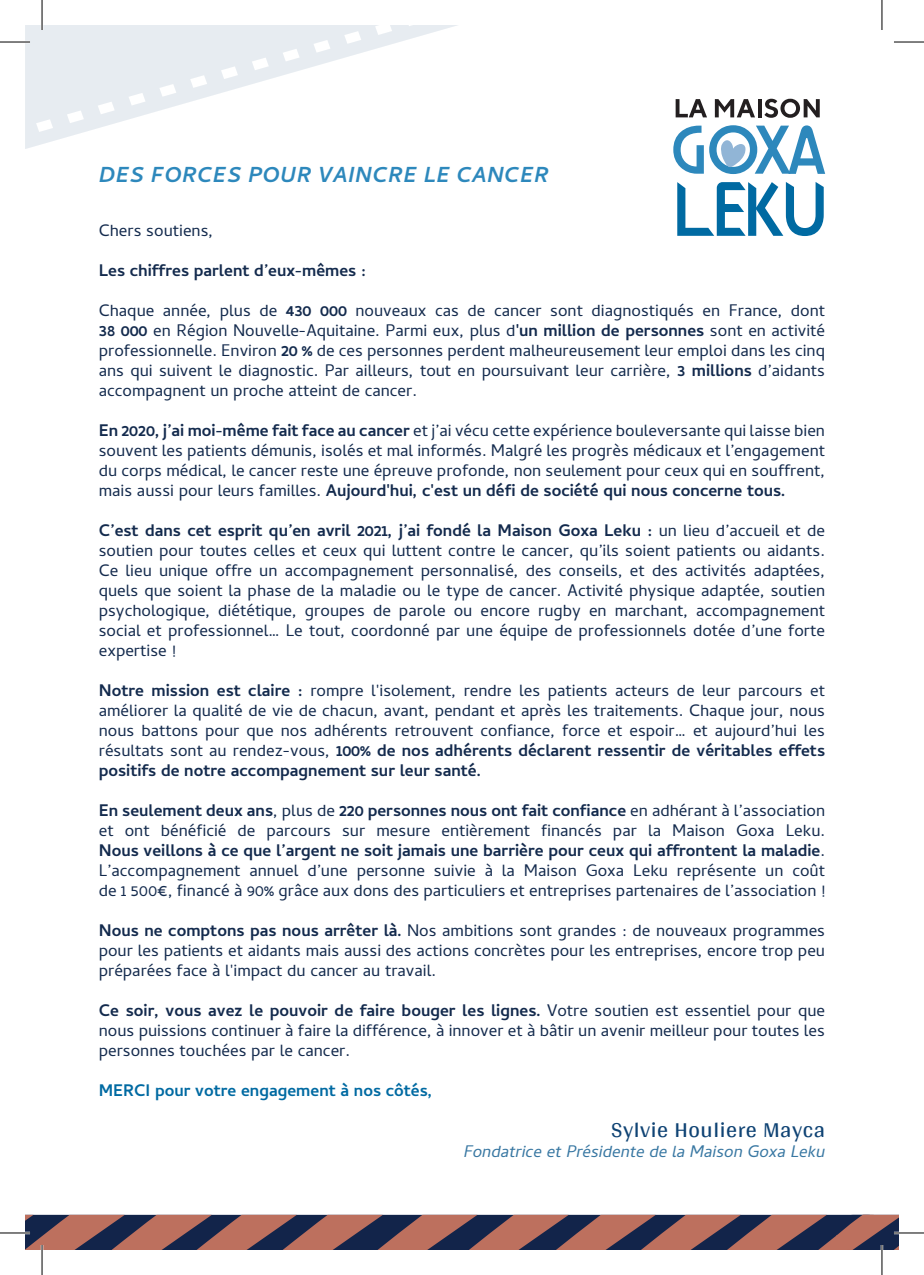
<style>
.page{position:relative;width:924px;height:1275px;background:#fff}
.page>*{position:absolute;margin:0;border:0;box-sizing:border-box;transform-origin:0 0}
.t1{font:italic 700 22px "Cambay";color:#2d88bc}
.t2{font:22px "Arya";letter-spacing:.025em;color:#0f4374}
.t3{font:17px/20px "Cambay";color:#132a4d;text-align:justify}
.t4{font:italic 17px "Cambay";color:#3877a2}
.t5{font:700 17px "Cambay";color:#006aa2}
.t6{font:700 17px "Cambay";color:#132a4d}
.s1{font-weight:700}
</style>
<div class="page">
<svg style="left:25px;top:25px;width:433px;height:124px"></svg>
<svg style="left:675px;top:99px;width:31px;height:18px"></svg>
<svg style="left:714px;top:99px;width:40px;height:18px"></svg>
<svg style="left:758px;top:99px;width:3px;height:18px"></svg>
<svg style="left:764px;top:99px;width:55px;height:19px"></svg>
<svg style="left:677px;top:182px;width:146px;height:54px"></svg>
<svg style="left:673px;top:125px;width:151px;height:49px"></svg>
<svg style="left:25px;top:1214px;width:873px;height:36px"></svg>
<hr style="left:0;top:41px;width:30px;height:2px;background:#fff">
<hr style="left:0;top:1231px;width:30px;height:3px;background:#fff">
<hr style="left:893px;top:1231px;width:30px;height:3px;background:#fff">
<hr style="left:41px;top:0;width:2px;height:30px;background:#fff">
<hr style="left:41px;top:1245px;width:2px;height:30px;background:#fff">
<hr style="left:880px;top:1245px;width:2px;height:30px;background:#fff">
<hr style="left:0;top:42px;width:30px;height:1px;background:#000">
<hr style="left:893px;top:42px;width:30px;height:1px;background:#000">
<hr style="left:0;top:1232px;width:30px;height:1px;background:#000">
<hr style="left:893px;top:1232px;width:30px;height:1px;background:#000">
<hr style="left:42px;top:0;width:1px;height:30px;background:#000">
<hr style="left:42px;top:1245px;width:1px;height:30px;background:#000">
<hr style="left:881px;top:0;width:1px;height:30px;background:#000">
<hr style="left:881px;top:1245px;width:1px;height:30px;background:#000">
<p class="t1" style="left:99px;top:162px;width:452px">DES FORCES POUR VAINCRE LE CANCER</p>
<p class="t3" style="left:99px;top:220px;width:116px">Chers soutiens,</p>
<p class="t6" style="left:99px;top:260px;width:269px">Les chiffres parlent d’eux-mêmes :</p>
<p class="t3" style="left:99px;top:300px;width:727px">Chaque année, plus de <span class="s1">430 000</span> nouveaux cas de cancer sont diagnostiqués en France, dont <span class="s1">38 000</span> en Région Nouvelle-Aquitaine. Parmi eux, plus d<span class="s1">'un million de personnes</span> sont en activité professionnelle. Environ <span class="s1">20 %</span> de ces personnes perdent malheureusement leur emploi dans les cinq ans qui suivent le diagnostic. Par ailleurs, tout en poursuivant leur carrière, <span class="s1">3 millions</span> d’aidants accompagnent un proche atteint de cancer.</p>
<p class="t3" style="left:99px;top:420px;width:727px"><span class="s1">En 2020, j’ai moi-même fait face au cancer</span> et j’ai vécu cette expérience bouleversante qui laisse bien souvent les patients démunis, isolés et mal informés. Malgré les progrès médicaux et l’engagement du corps médical, le cancer reste une épreuve profonde, non seulement pour ceux qui en souffrent, mais aussi pour leurs familles. <span class="s1">Aujourd'hui, c'est un défi de société qui nous concerne tous.</span></p>
<p class="t3" style="left:99px;top:520px;width:727px"><span class="s1">C’est dans cet esprit qu’en avril 2021, j’ai fondé la Maison Goxa Leku :</span> un lieu d’accueil et de soutien pour toutes celles et ceux qui luttent contre le cancer, qu’ils soient patients ou aidants.<br>Ce lieu unique offre un accompagnement personnalisé, des conseils, et des activités adaptées, quels que soient la phase de la maladie ou le type de cancer. Activité physique adaptée, soutien psychologique, diététique, groupes de parole ou encore rugby en marchant, accompagnement social et professionnel… Le tout, coordonné par une équipe de professionnels dotée d’une forte expertise !</p>
<p class="t3" style="left:99px;top:680px;width:727px"><span class="s1">Notre mission est claire :</span> rompre l'isolement, rendre les patients acteurs de leur parcours et améliorer la qualité de vie de chacun, avant, pendant et après les traitements. Chaque jour, nous nous battons pour que nos adhérents retrouvent confiance, force et espoir… et aujourd’hui les résultats sont au rendez-vous, <span class="s1">100% de nos adhérents déclarent ressentir de véritables effets positifs de notre accompagnement sur leur santé.</span></p>
<p class="t3" style="left:99px;top:800px;width:727px"><span class="s1">En seulement deux ans</span>, plus de <span class="s1">220 personnes nous ont fait confiance</span> en adhérant à l’association et ont bénéficié de parcours sur mesure entièrement financés par la Maison Goxa Leku.<br><span class="s1">Nous veillons à ce que l’argent ne soit jamais une barrière pour ceux qui affrontent la maladie</span>.<br>L’accompagnement annuel d’une personne suivie à la Maison Goxa Leku représente un coût de 1 500€, financé à 90% grâce aux dons des particuliers et entreprises partenaires de l’association !</p>
<p class="t3" style="left:99px;top:920px;width:727px"><span class="s1">Nous ne comptons pas nous arrêter là.</span> Nos ambitions sont grandes : de nouveaux programmes pour les patients et aidants mais aussi des actions concrètes pour les entreprises, encore trop peu préparées face à l'impact du cancer au travail.</p>
<p class="t3" style="left:99px;top:1000px;width:727px"><span class="s1">Ce soir, vous avez le pouvoir de faire bouger les lignes.</span> Votre soutien est essentiel pour que nous puissions continuer à faire la différence, à innover et à bâtir un avenir meilleur pour toutes les personnes touchées par le cancer.</p>
<p class="t5" style="left:99px;top:1080px;width:335px">MERCI pour votre engagement à nos côtés,</p>
<p class="t2" style="left:611px;top:1116px;width:215px">Sylvie Houliere Mayca</p>
<p class="t4" style="left:463px;top:1140px;width:363px">Fondatrice et Présidente de la Maison Goxa Leku</p>
</div>
